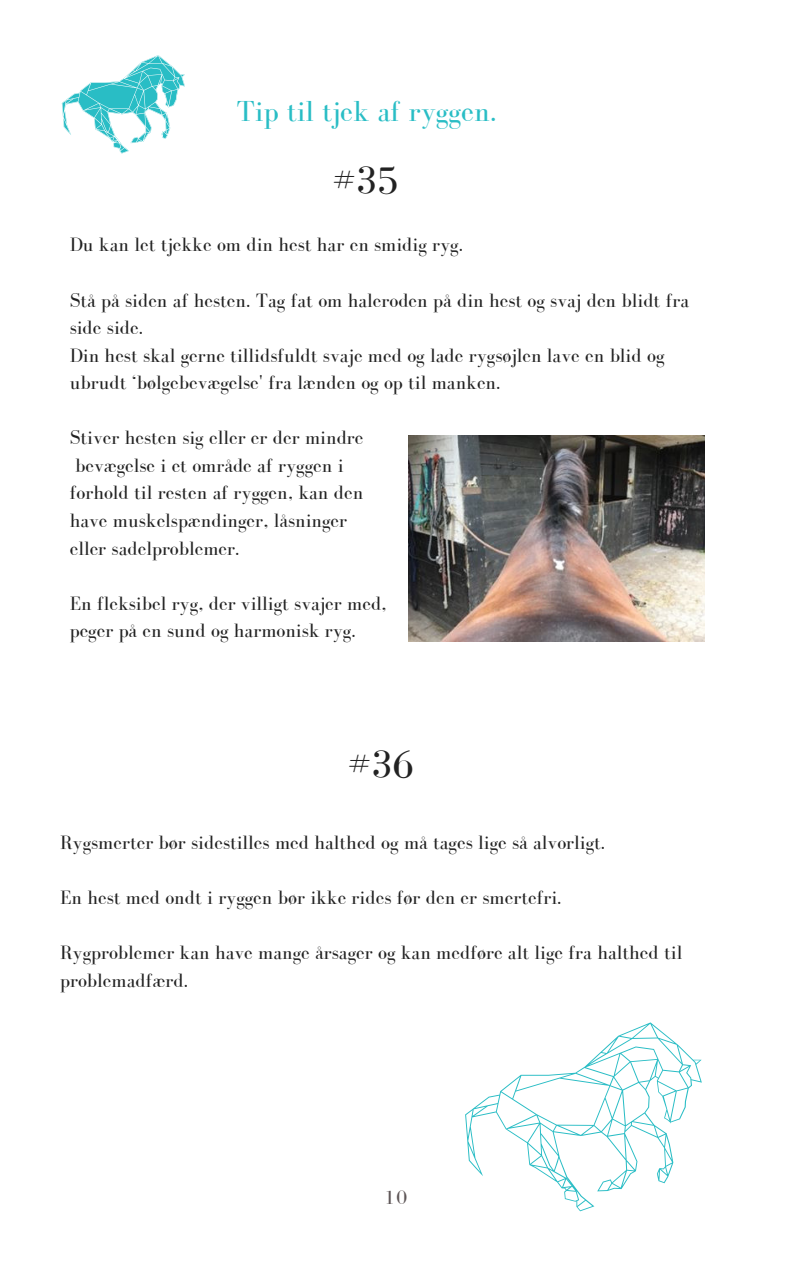
<style>
.page{position:relative;width:793px;height:1266px;background:#fff}
.page>*{position:absolute;margin:0;border:0;box-sizing:border-box;transform-origin:0 0}
.t1{font:39.75px "Bodoni FLF";color:#222}
.t2{font:29.85px "Bodoni FLF";color:#29bdc5}
.t3{font:19.88px/27.5px "Bodoni FLF";color:#222}
.t4{font:19.88px "Bodoni FLF";color:#5e5657}
</style>
<div class="page">
<svg style="left:62px;top:55px;width:123px;height:98px"></svg>
<svg style="left:465px;top:1022px;width:237px;height:189px"></svg>
<img style="left:409px;top:436px;width:295px;height:206px">
<h2 class="t2" style="left:236px;top:95px;width:261px">Tip til tjek af ryggen.</h2>
<h1 class="t1" style="left:333px;top:158px;width:67px">#35</h1>
<p class="t3" style="left:70px;top:231px;width:395px">Du kan let tjekke om din hest har en smidig ryg.</p>
<p class="t3" style="left:70px;top:286px;width:621px">Stå på siden af hesten. Tag fat om haleroden på din hest og svaj den blidt fra side side.<br>Din hest skal gerne tillidsfuldt svaje med og lade rygsøjlen lave en blid og ubrudt ‘bølgebevægelse' fra lænden og op til manken.</p>
<p class="t3" style="left:70px;top:424px;width:295px">Stiver hesten sig eller er der mindre bevægelse i et område af ryggen i forhold til resten af ryggen, kan den have muskelspændinger, låsninger eller sadelproblemer.</p>
<p class="t3" style="left:70px;top:589px;width:318px">En fleksibel ryg, der villigt svajer med, peger på en sund og harmonisk ryg.</p>
<h1 class="t1" style="left:348px;top:742px;width:67px">#36</h1>
<p class="t3" style="left:60px;top:829px;width:546px">Rygsmerter bør sidestilles med halthed og må tages lige så alvorligt.</p>
<p class="t3" style="left:60px;top:884px;width:503px">En hest med ondt i ryggen bør ikke rides før den er smertefri.</p>
<p class="t3" style="left:60px;top:939px;width:624px">Rygproblemer kan have mange årsager og kan medføre alt lige fra halthed til problemadfærd.</p>
<p class="t4" style="left:384px;top:1186px;width:25px">10</p>
</div>
